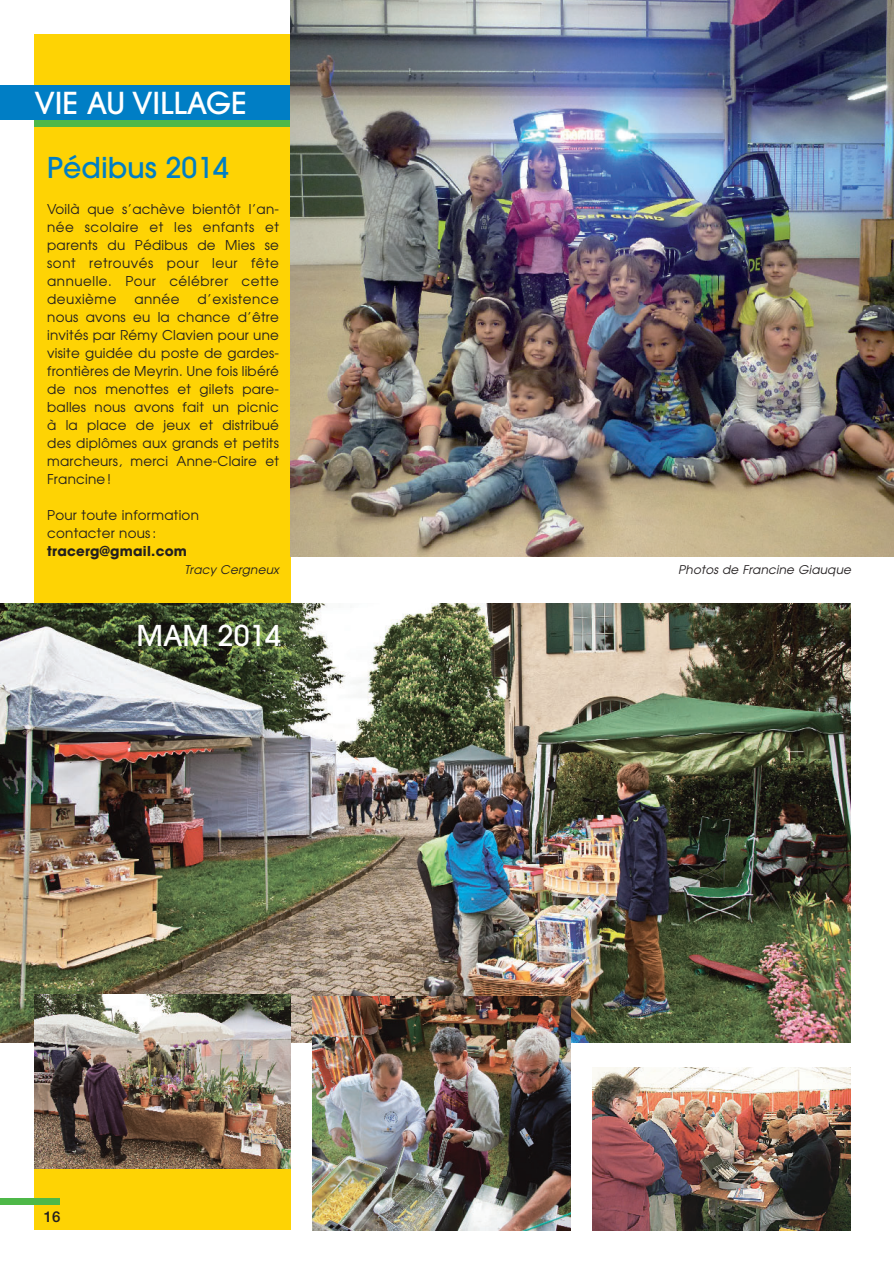
<style>
.page{position:relative;width:894px;height:1265px;background:#fff}
.page>*{position:absolute;margin:0;border:0;box-sizing:border-box;transform-origin:0 0}
.t1{font:500 30px "Avant Garde";color:#fff}
.t2{font:500 28.5px "Avant Garde";color:#007ec5}
.t3{font:500 28.5px "Avant Garde";color:#fff}
.t4{font:500 15px "Helvetica Neue";color:#231f20}
.t5{font:13.5px/18px "Avant Garde";letter-spacing:.015em;color:#231f20;text-align:justify}
.t6{font:700 13.5px "Avant Garde";letter-spacing:.02em;color:#231f20}
.t7{font:italic 12px "Avant Garde";color:#231f20}
</style>
<div class="page">
<img style="left:0;top:0;width:894px;height:1231px">
<h1 class="t1" style="left:34px;top:92px;width:214px">VIE AU VILLAGE</h1>
<h2 class="t2" style="left:47px;top:157px;width:183px">Pédibus 2014</h2>
<p class="t5" style="left:47px;top:201px;width:233px">Voilà que s’achève bientôt l’an&shy;née scolaire et les enfants et parents du Pédibus de Mies se sont retrouvés pour leur fête annuelle. Pour célébrer cette deuxième</p>
<p class="t5" style="left:134px;top:291px;width:47px">année</p>
<p class="t5" style="left:47px;top:291px;width:233px;text-indent:150px">d’existence nous avons eu la chance d’être invités par Rémy Clavien pour une visite guidée du poste de gardes&shy;frontières de Meyrin. Une fois libéré de nos menottes et gilets pare&shy;balles nous avons fait un picnic à la place de jeux et distribué des diplômes aux grands et petits marcheurs, merci Anne-Claire et Francine!</p>
<p class="t5" style="left:47px;top:507px;width:153px">Pour toute information contacter nous:</p>
<p class="t6" style="left:47px;top:546px;width:141px">tracerg@gmail.com</p>
<p class="t7" style="left:184px;top:565px;width:98px">Tracy Cergneux</p>
<p class="t7" style="left:678px;top:565px;width:176px">Photos de Francine Giauque</p>
<h2 class="t3" style="left:136px;top:625px;width:146px">MAM 2014</h2>
<p class="t4" style="left:44px;top:1210px;width:18px">16</p>
</div>
